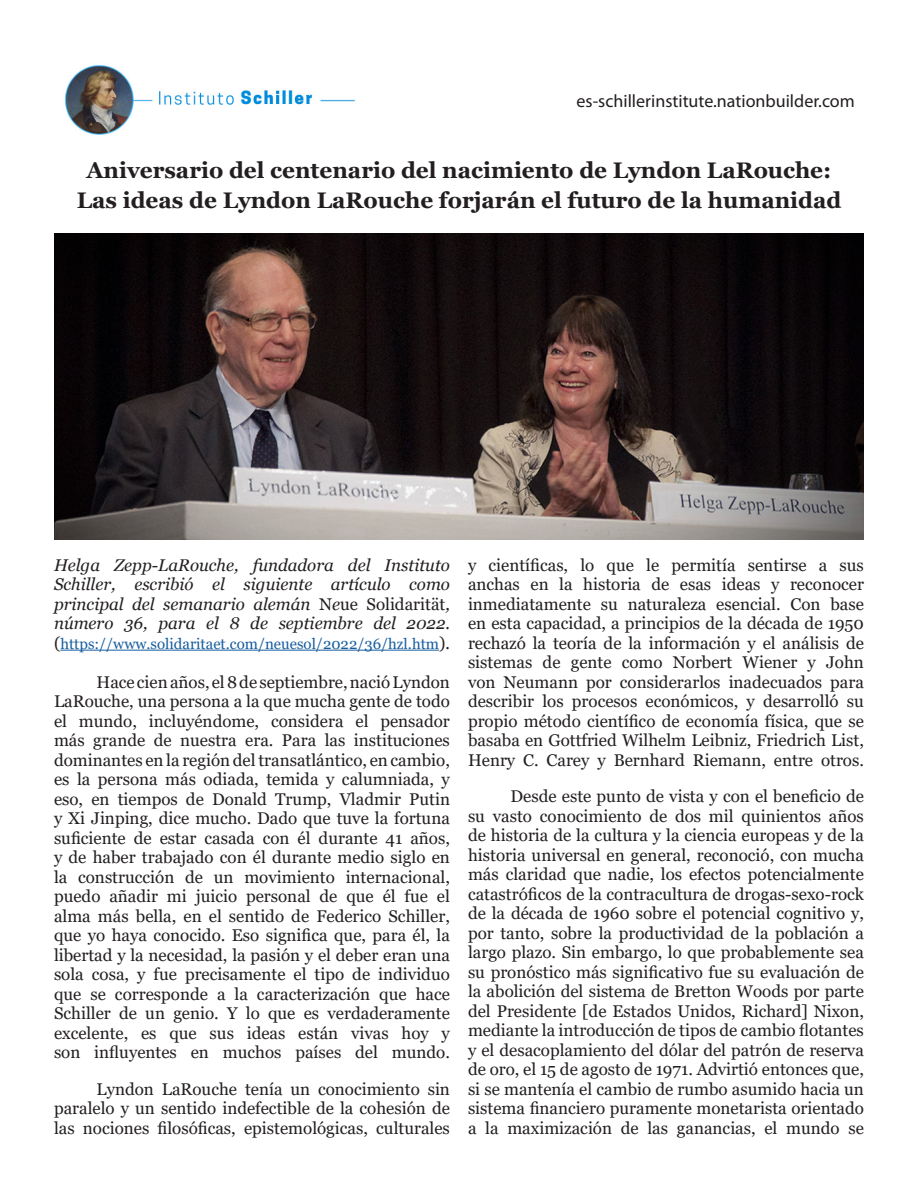
<style>
.page{position:relative;width:918px;height:1188px;background:#fff}
.page>*{position:absolute;margin:0;border:0;box-sizing:border-box;transform-origin:0 0}
.t1{font:700 22.5px "Georgia";color:#231f20}
.t2{font:18px "Myriad Pro";color:#231f20}
.Cuerpo_de_texto{font:16.95px/19.5px "Georgia";color:#231f20;text-align:justify}
.Cuerpo_de_texto-2{font:italic 16.95px/19.5px "Georgia";color:#231f20;text-align:justify}
.Cuerpo_de_texto-3{font:15px "Georgia";color:#175d9e}
.s1{font-style:normal}
.s2{font-size:16.95px;color:#231f20}
.s3{font-style:italic;font-size:16.95px;color:#231f20}
</style>
<div class="page">
<hr style="left:60px;top:650px;width:379px;height:1px;background:#175d9e">
<img style="left:65px;top:65px;width:290px;height:70px">
<img style="left:54px;top:234px;width:810px;height:306px">
<p class="t2" style="left:577px;top:90px;width:280px">es-schillerinstitute.nationbuilder.com</p>
<p class="t1" style="left:87px;top:156px;width:746px">Aniversario del centenario del nacimiento de Lyndon LaRouche:</p>
<p class="t1" style="left:77px;top:186px;width:766px">Las ideas de Lyndon LaRouche forjarán el futuro de la humanidad</p>
<p class="Cuerpo_de_texto-2" style="left:54px;top:555px;width:398px">Helga Zepp-LaRouche, fundadora del Instituto Schiller, escribió el siguiente artículo como principal del semanario alemán <span class="s1">N</span>e<span class="s1">ue Solidarität</span>, número 36, para el 8 de septiembre del 2022.</p>
<p class="Cuerpo_de_texto-3" style="left:54px;top:635px;width:398px"><span class="s2">(</span>https://www.solidaritaet.com/neuesol/2022/36/hzl.htm<span class="s2">)</span><span class="s3">.</span></p>
<p class="Cuerpo_de_texto" style="left:54px;top:673px;width:398px;text-indent:43px">Hace cien años, el 8 de septiembre, nació Lyndon LaRouche, una persona a la que mucha gente de todo el mundo, incluyéndome, considera el pensador más grande de nuestra era. Para las instituciones dominantes en la región del transatlántico, en cambio, es la persona más odiada, temida y calumniada, y eso, en tiempos de Donald Trump, Vladmir Putin y Xi Jinping, dice mucho. Dado que tuve la fortuna suficiente de estar casada con él durante 41 años, y de haber trabajado con él durante medio siglo en la construcción de un movimiento internacional, puedo añadir mi juicio personal de que él fue el alma más bella, en el sentido de Federico Schiller, que yo haya conocido. Eso significa que, para él, la libertad y la necesidad, la pasión y el deber eran una sola cosa, y fue precisamente el tipo de individuo que se corresponde a la caracterización que hace Schiller de un genio. Y lo que es verdaderamente excelente, es que sus ideas están vivas hoy y son influyentes en muchos países del mundo.</p>
<p class="Cuerpo_de_texto" style="left:54px;top:1080px;width:397px;text-indent:43px">Lyndon LaRouche tenía un conocimiento sin paralelo y un sentido indefectible de la cohesión de las nociones filosóficas, epistemológicas, culturales</p>
<p class="Cuerpo_de_texto" style="left:468px;top:556px;width:398px">y científicas, lo que le permitía sentirse a sus anchas en la historia de esas ideas y reconocer inmediatamente su naturaleza esencial. Con base en esta capacidad, a principios de la década de 1950 rechazó la teoría de la información y el análisis de sistemas de gente como Norbert Wiener y John von Neumann por considerarlos inadecuados para describir los procesos económicos, y desarrolló su propio método científico de economía física, que se basaba en Gottfried Wilhelm Leibniz, Friedrich List, Henry C. Carey y Bernhard Riemann, entre otros.</p>
<p class="Cuerpo_de_texto" style="left:468px;top:787px;width:398px;text-indent:43px">Desde este punto de vista y con el beneficio de su vasto conocimiento de dos mil quinientos años de historia de la cultura y la ciencia europeas y de la historia universal en general, reconoció, con mucha más claridad que nadie, los efectos potencialmente catastróficos de la contracultura de drogas-sexo-rock de la década de 1960 sobre el potencial cognitivo y, por tanto, sobre la productividad de la población a largo plazo. Sin embargo, lo que probablemente sea su pronóstico más significativo fue su evaluación de la abolición del sistema de Bretton Woods por parte del Presidente [de Estados Unidos, Richard] Nixon, mediante la introducción de tipos de cambio flotantes y el desacoplamiento del dólar del patrón de reserva de oro, el 15 de agosto de 1971. Advirtió entonces que, si se mantenía el cambio de rumbo asumido hacia un sistema financiero puramente monetarista orientado a la maximización de las ganancias, el mundo se</p>
</div>
